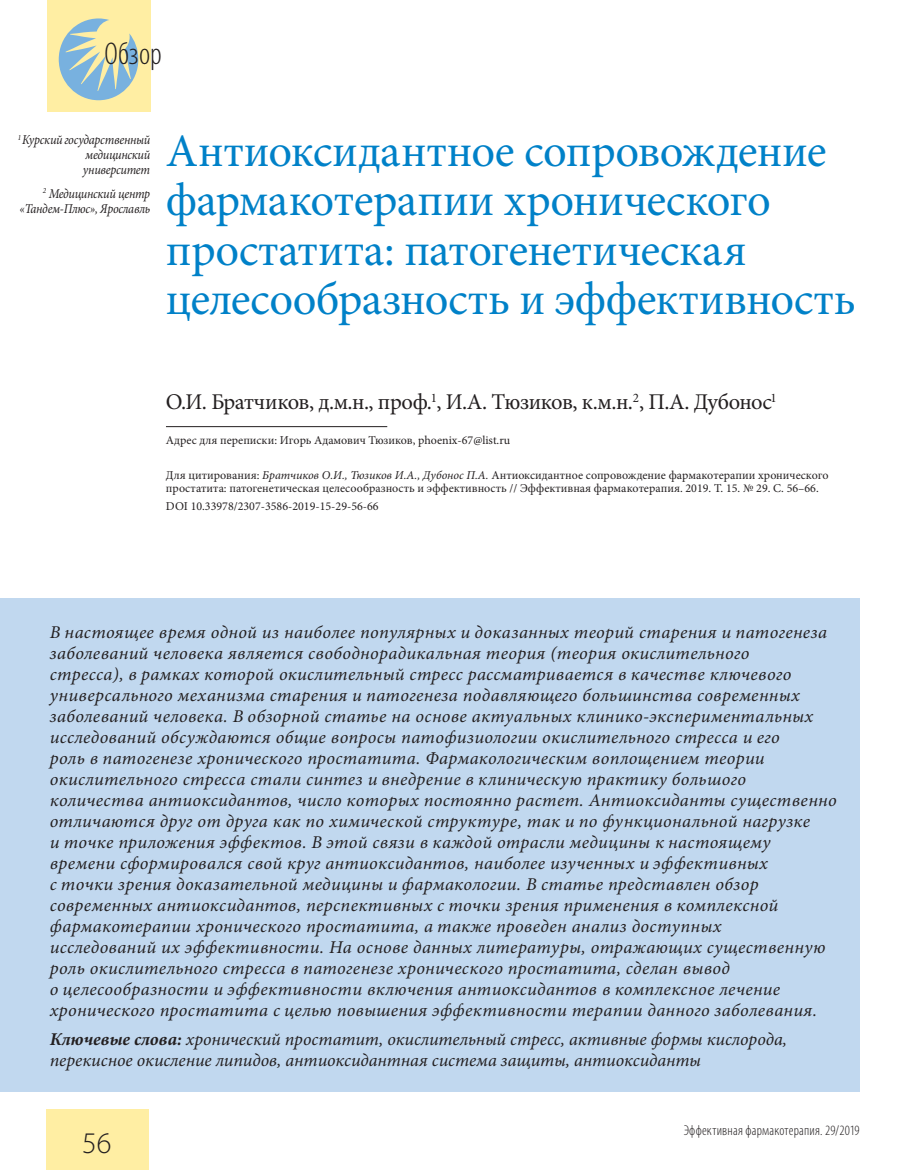
<style>
.page{position:relative;width:915px;height:1170px;background:#fff}
.page>*{position:absolute;margin:0;border:0;box-sizing:border-box;transform-origin:0 0}
.t1{font:46.5px/49.5px "Minion Pro";letter-spacing:-.01em;color:#0081c8}
.t2{font:300 condensed 31.5px "Myriad Pro";letter-spacing:.005em;color:#231f20}
.t3{font:300 30px "Myriad Pro";color:#231f20}
.t4{font:22.5px "Minion Pro";letter-spacing:-.02em;color:#231f20}
.t5{font:italic 18px/21px "Minion Pro";letter-spacing:.015em;color:#231f20}
.t6{font:italic 18px/21px "Minion Pro";letter-spacing:-.005em;color:#231f20}
.t7{font:300 condensed 14.25px "Myriad Pro";letter-spacing:.015em;color:#231f20}
.t8{font:italic 13.5px/15px "Minion Pro";letter-spacing:-.02em;color:#231f20;text-align:justify;scale:.9 1}
.t9{font:12px/13.5px "Minion Pro";color:#231f20}
.s1{font-style:italic}
.s2{font-weight:700}
</style>
<div class="page">
<div style="left:47px;top:1108px;width:102px;height:61px;background:#ffeea3"></div>
<div style="left:47px;top:0;width:103px;height:112px;background:#ffeea3"></div>
<svg style="left:59px;top:18px;width:79px;height:82px"></svg>
<hr style="left:166px;top:426px;width:221px;height:1px;background:#231f20">
<div style="left:0;top:598px;width:859px;height:493px;background:#c1d8ef"></div>
<h2 class="t2" style="left:104px;top:35px;width:59px">Обзор</h2>
<p class="t8" style="left:83px;top:132px;width:76px;text-indent:-65px"><sup>1</sup> Курский государственный медицинский университет</p>
<p class="t8" style="left:20px;top:186px;width:147px;text-align:right"><sup>2</sup> Медицинский центр «Тандем-Плюс», Ярославль</p>
<h1 class="t1" style="left:166px;top:126px;width:691px">Антиоксидантное сопровождение фармакотерапии хронического простатита: патогенетическая целесообразность и эффективность</h1>
<p class="t4" style="left:166px;top:387px;width:612px">О.И. Братчиков, д.м.н., проф.<sup>1</sup>, И.А. Тюзиков, к.м.н.<sup>2</sup>, П.А. Дубонос<sup>1</sup></p>
<p class="t9" style="left:166px;top:433px;width:346px">Адрес для переписки: Игорь Адамович Тюзиков, phoenix-67@list.ru</p>
<p class="t9" style="left:166px;top:468px;width:664px">Для цитирования: <span class="s1">Братчиков О.И., Тюзиков И.А., Дубонос П.А.</span> Антиоксидантное сопровождение фармакотерапии хронического простатита: патогенетическая целесообразность и эффективность // Эффективная фармакотерапия. 2019. Т. 15. № 29. С. 56–66.</p>
<p class="t9" style="left:166px;top:499px;width:214px">DOI 10.33978/2307-3586-2019-15-29-56-66</p>
<p class="t5" style="left:50px;top:621px;width:788px">В настоящее время одной из наиболее популярных и доказанных теорий старения и патогенеза заболеваний человека является свободнорадикальная теория (теория окислительного<br>стресса), в рамках которой окислительный стресс рассматривается в качестве ключевого универсального механизма старения и патогенеза подавляющего большинства современных заболеваний человека. В обзорной статье на основе актуальных клинико-экспериментальных исследований обсуждаются общие вопросы патофизиологии окислительного стресса и его<br>роль в патогенезе хронического простатита. Фармакологическим воплощением теории окислительного стресса стали синтез и внедрение в клиническую практику большого количества антиоксидантов, число которых постоянно растет. Антиоксиданты существенно отличаются друг от друга как по химической структуре, так и по функциональной нагрузке<br>и точке приложения эффектов. В этой связи в каждой отрасли медицины к настоящему времени сформировался свой круг антиоксидантов, наиболее изученных и эффективных<br>с точки зрения доказательной медицины и фармакологии. В статье представлен обзор современных антиоксидантов, перспективных с точки зрения применения в комплексной фармакотерапии хронического простатита, а также проведен анализ доступных<br>исследований их эффективности. На основе данных литературы, отражающих существенную роль окислительного стресса в патогенезе хронического простатита, сделан вывод<br>о целесообразности и эффективности включения антиоксидантов в комплексное лечение хронического простатита с целью повышения эффективности терапии данного заболевания.</p>
<p class="t6" style="left:50px;top:1028px;width:738px"><span class="s2">Ключевые слова:</span> хронический простатит, окислительный стресс, активные формы кислорода, перекисное окисление липидов, антиоксидантная система защиты, антиоксиданты</p>
<h3 class="t3" style="left:82px;top:1125px;width:31px">56</h3>
<p class="t7" style="left:683px;top:1121px;width:177px">Эффективная фармакотерапия. 29/2019</p>
</div>
